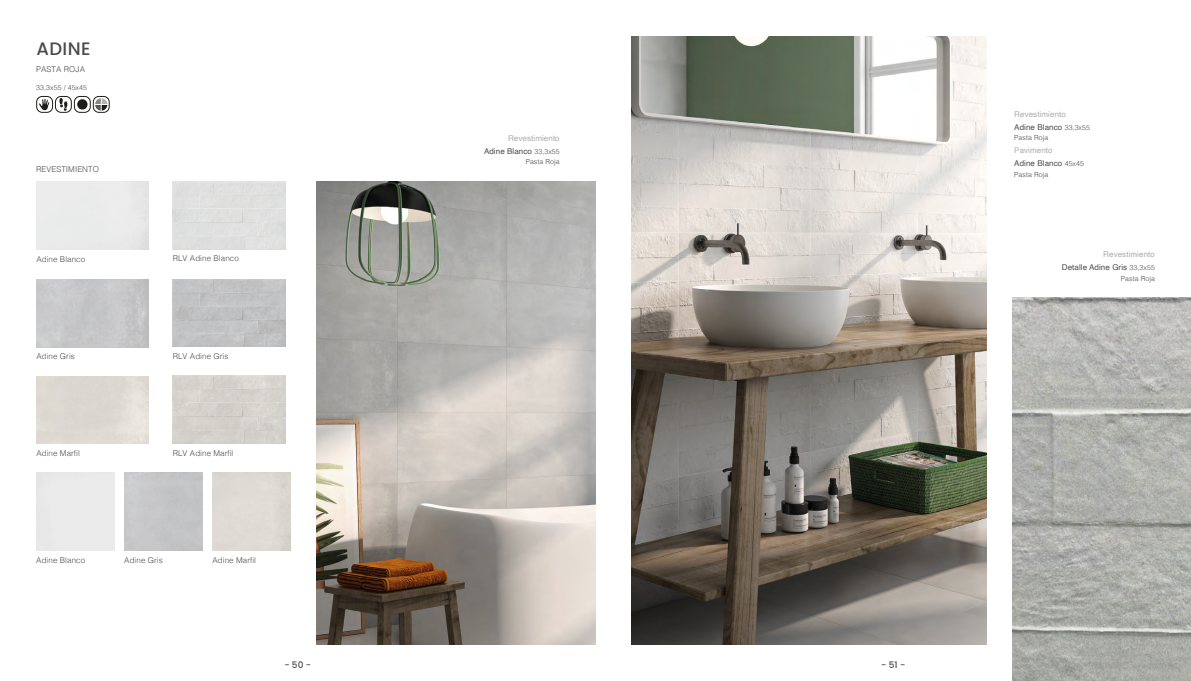
<style>
.page{position:relative;width:1191px;height:681px;background:#fff}
.page>*{position:absolute;margin:0;border:0;box-sizing:border-box;transform-origin:0 0}
.t1{font:500 18px "Poppins";letter-spacing:.025em;color:#4c4c4b}
.t2{font:500 9px "Poppins";color:#4c4c4b}
.t3{font:300 8px "Helvetica";letter-spacing:.01em;color:#4c4c4b}
.t4{font:8px "Helvetica";letter-spacing:.01em;color:#4c4c4b}
.t5{font:8px "Helvetica";letter-spacing:.01em;color:#adadad}
.t6{font:300 7px "Helvetica";letter-spacing:.01em;color:#4c4c4b}
.s1{font-weight:300;font-size:7px}
</style>
<div class="page">
<div style="left:173px;top:181px;width:112px;height:68px;background:#dfe0df"></div>
<img style="left:173px;top:279px;width:112px;height:68px">
<div style="left:173px;top:376px;width:112px;height:67px;background:#d5d2cc"></div>
<img style="left:1012px;top:297px;width:179px;height:383px">
<img style="left:631px;top:36px;width:355px;height:608px">
<img style="left:317px;top:181px;width:278px;height:463px">
<div style="left:37px;top:96px;width:16px;height:16px;border:1px solid #1d1d1b;border-radius:6px"></div>
<svg style="left:39px;top:99px;width:10px;height:12px"></svg>
<div style="left:55px;top:96px;width:16px;height:16px;border:1px solid #1d1d1b;border-radius:6px"></div>
<svg style="left:59px;top:98px;width:8px;height:13px"></svg>
<div style="left:93px;top:96px;width:16px;height:16px;border:1px solid #1d1d1b;border-radius:6px"></div>
<svg style="left:95px;top:98px;width:12px;height:12px"></svg>
<div style="left:74px;top:96px;width:16px;height:16px;border:1px solid #1d1d1b;border-radius:6px"></div>
<div style="left:77px;top:99px;width:11px;height:10px;background:#1d1d1b;border-radius:50%"></div>
<p class="t1" style="left:36px;top:38px;width:56px">ADINE</p>
<p class="t3" style="left:36px;top:62px;width:50px">PASTA ROJA</p>
<p class="t6" style="left:36px;top:82px;width:52px">33,3x55 / 45x45</p>
<p class="t3" style="left:36px;top:162px;width:64px">REVESTIMIENTO</p>
<p class="t3" style="left:36px;top:252px;width:50px">Adine Blanco</p>
<p class="t3" style="left:173px;top:252px;width:68px">RLV Adine Blanco</p>
<p class="t3" style="left:36px;top:349px;width:40px">Adine Gris</p>
<p class="t3" style="left:173px;top:349px;width:57px">RLV Adine Gris</p>
<p class="t3" style="left:36px;top:446px;width:45px">Adine Marfil</p>
<p class="t3" style="left:173px;top:446px;width:62px">RLV Adine Marfil</p>
<p class="t5" style="left:508px;top:132px;width:53px">Revestimiento</p>
<p class="t6" style="left:525px;top:156px;width:36px">Pasta Roja</p>
<p class="t4" style="left:484px;top:145px;width:77px">Adine Blanco <span class="s1">33,3x55</span></p>
<p class="t3" style="left:36px;top:553px;width:50px">Adine Blanco</p>
<p class="t3" style="left:124px;top:553px;width:40px">Adine Gris</p>
<p class="t3" style="left:212px;top:553px;width:45px">Adine Marfil</p>
<p class="t2" style="left:284px;top:659px;width:28px">- 50 -</p>
<p class="t2" style="left:881px;top:659px;width:26px">- 51 -</p>
<p class="t5" style="left:1014px;top:108px;width:53px">Revestimiento</p>
<p class="t5" style="left:1014px;top:144px;width:40px">Pavimento</p>
<p class="t4" style="left:1014px;top:120px;width:77px">Adine Blanco <span class="s1">33,3x55</span></p>
<p class="t4" style="left:1014px;top:157px;width:71px">Adine Blanco <span class="s1">45x45</span></p>
<p class="t6" style="left:1014px;top:132px;width:36px">Pasta Roja</p>
<p class="t6" style="left:1014px;top:168px;width:36px">Pasta Roja</p>
<p class="t5" style="left:1103px;top:248px;width:53px">Revestimiento</p>
<p class="t6" style="left:1120px;top:272px;width:36px">Pasta Roja</p>
<p class="t4" style="left:1061px;top:261px;width:95px">Detalle Adine Gris <span class="s1">33,3x55</span></p>
</div>
